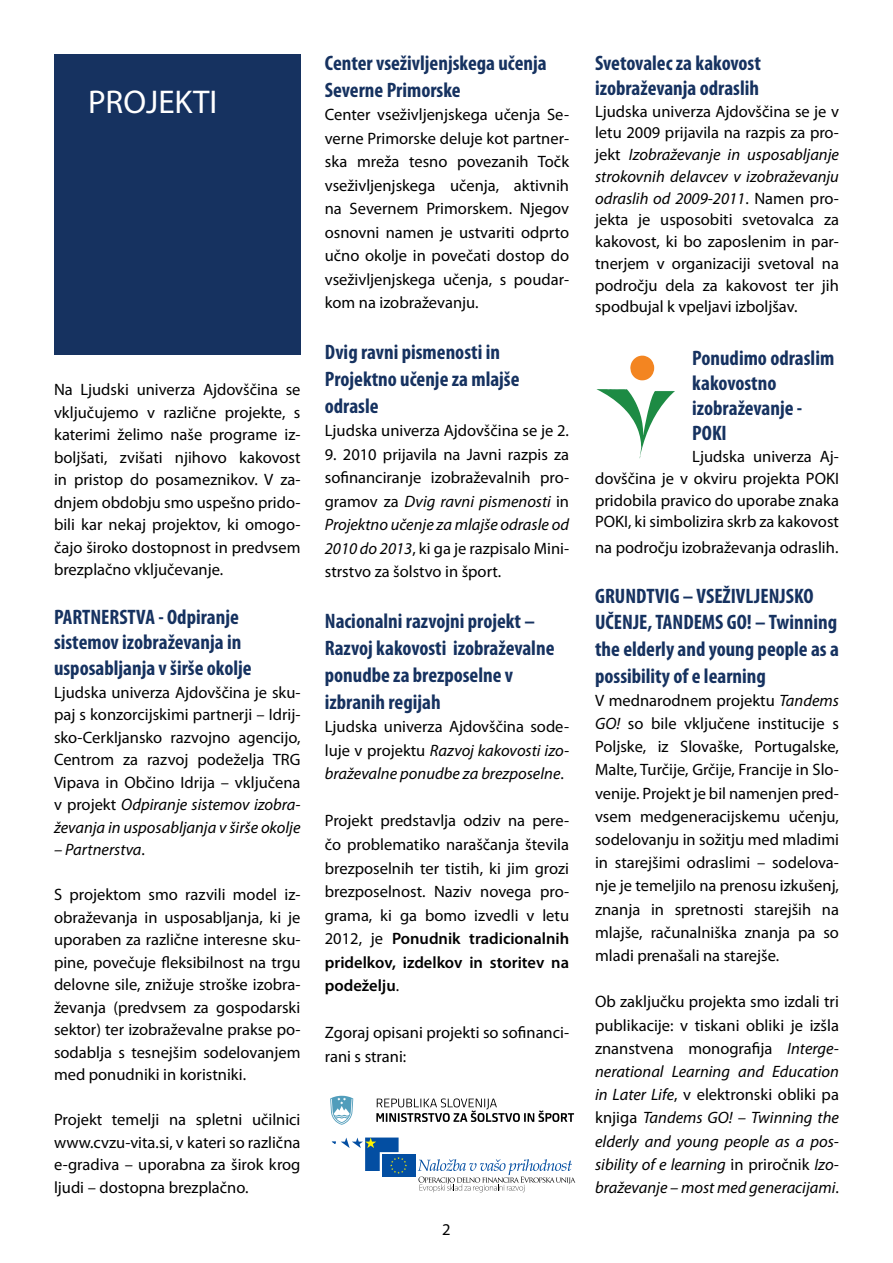
<style>
.page{position:relative;width:893px;height:1263px;background:#fff}
.page>*{position:absolute;margin:0;border:0;box-sizing:border-box;transform-origin:0 0}
.t1{font:33px "Myriad Pro";color:#fff}
.t2{font:700 condensed 21px/27px "Myriad Pro";color:#163260}
.t3{font:16.5px/22.5px "Myriad Pro";color:#000;text-align:justify}
.t4{font:italic 16.5px/23.2px "Myriad Pro";color:#000;text-align:justify}
.s1{font-style:italic}
.s2{font-style:normal}
.s3{font-weight:600}
</style>
<div class="page">
<div style="left:54px;top:54px;width:246px;height:300px;background:#163260"></div>
<svg style="left:376px;top:1098px;width:198px;height:24px"></svg>
<svg style="left:330px;top:1096px;width:23px;height:29px"></svg>
<div style="left:382px;top:1154px;width:33px;height:22px;background:#034ea2"></div>
<svg style="left:332px;top:1137px;width:75px;height:37px"></svg>
<svg style="left:418px;top:1159px;width:158px;height:33px"></svg>
<svg style="left:630px;top:356px;width:24px;height:25px"></svg>
<svg style="left:596px;top:389px;width:79px;height:70px"></svg>
<h1 class="t1" style="left:88px;top:82px;width:131px">PROJEKTI</h1>
<p class="t3" style="left:54px;top:378px;width:248px">Na Ljudski univerza Ajdovščina se vključujemo v različne projekte, s katerimi želimo naše programe iz&shy;boljšati, zvišati njihovo kakovost in pristop do posameznikov. V za&shy;dnjem obdobju smo uspešno prido&shy;bili kar nekaj projektov, ki omogo&shy;čajo široko dostopnost in predvsem brezplačno vključevanje.</p>
<p class="t2" style="left:54px;top:603px;width:199px;line-height:26px">PARTNERSTVA - Odpiranje sistemov izobraževanja in usposabljanja v širše okolje</p>
<p class="t3" style="left:54px;top:681px;width:248px">Ljudska univerza Ajdovščina je sku&shy;paj s konzorcijskimi partnerji – Idrij&shy;sko-Cerkljansko razvojno agencijo, Centrom za razvoj podeželja TRG Vipava in Občino Idrija – vključena v projekt <span class="s1">Odpiranje sistemov izobra&shy;ževanja in usposabljanja v širše okolje</span></p>
<p class="t4" style="left:54px;top:838px;width:93px">– Partnerstva<span class="s2">.</span></p>
<p class="t3" style="left:54px;top:883px;width:248px">S projektom smo razvili model iz&shy;obraževanja in usposabljanja, ki je uporaben za različne interesne sku&shy;pine, povečuje fleksibilnost na trgu delovne sile, znižuje stroške izobra&shy;ževanja (predvsem za gospodarski sektor) ter izobraževalne prakse po&shy;sodablja s tesnejšim sodelovanjem med ponudniki in koristniki.</p>
<p class="t3" style="left:54px;top:1108px;width:248px">Projekt temelji na spletni učilnici www.cvzu-vita.si, v kateri so različna e-gradiva – uporabna za širok krog ljudi – dostopna brezplačno.</p>
<p class="t2" style="left:325px;top:49px;width:223px">Center vseživljenjskega učenja<br>Severne Primorske</p>
<p class="t3" style="left:325px;top:103px;width:246px;line-height:23.5px">Center vseživljenjskega učenja Se&shy;verne Primorske deluje kot partner&shy;ska mreža tesno povezanih Točk vseživljenjskega učenja, aktivnih na Severnem Primorskem. Njegov osnovni namen je ustvariti odprto učno okolje in povečati dostop do vseživljenjskega učenja, s poudar&shy;kom na izobraževanju.</p>
<p class="t2" style="left:325px;top:338px;width:196px">Dvig ravni pismenosti in<br>Projektno učenje za mlajše odrasle</p>
<p class="t3" style="left:325px;top:419px;width:246px">Ljudska univerza Ajdovščina se je 2.</p>
<p class="t3" style="left:325px;top:442px;width:246px;line-height:23.5px">9. 2010 prijavila na Javni razpis za sofinanciranje izobraževalnih pro&shy;gramov za <span class="s1">Dvig ravni pismenosti</span> in <span class="s1">Projektno učenje za mlajše odrasle od 2010 do 2013</span>, ki ga je razpisalo Mini&shy;strstvo za šolstvo in šport.</p>
<p class="t2" style="left:325px;top:607px;width:231px">Nacionalni razvojni projekt –<br>Razvoj kakovosti izobraževalne ponudbe za brezposelne v izbranih regijah</p>
<p class="t4" style="left:325px;top:715px;width:246px"><span class="s2">Ljudska univerza Ajdovščina sode&shy;luje v projektu</span> Razvoj kakovosti izo&shy;braževalne ponudbe za brezposelne<span class="s2">.</span></p>
<p class="t3" style="left:325px;top:809px;width:246px;line-height:23.5px">Projekt predstavlja odziv na pere&shy;čo problematiko naraščanja števila brezposelnih ter tistih, ki jim grozi brezposelnost. Naziv novega pro&shy;grama, ki ga bomo izvedli v letu 2012, je <span class="s3">Ponudnik tradicionalnih pridelkov, izdelkov in storitev na podeželju</span>.</p>
<p class="t3" style="left:325px;top:1020px;width:246px;line-height:23.5px">Zgoraj opisani projekti so sofinanci&shy;rani s strani:</p>
<p class="t3" style="left:442px;top:1218px;width:10px">2</p>
<p class="t2" style="left:595px;top:50px;width:167px;line-height:25.2px">Svetovalec za kakovost izobraževanja odraslih</p>
<p class="t3" style="left:595px;top:100px;width:245px;line-height:21.8px">Ljudska univerza Ajdovščina se je v letu 2009 prijavila na razpis za pro&shy;jekt <span class="s1">Izobraževanje in usposabljanje strokovnih delavcev v izobraževanju odraslih od 2009-2011</span>. Namen pro&shy;jekta je usposobiti svetovalca za kakovost, ki bo zaposlenim in par&shy;tnerjem v organizaciji svetoval na področju dela za kakovost ter jih spodbujal k vpeljavi izboljšav.</p>
<p class="t2" style="left:692px;top:345px;width:144px;line-height:25.2px">Ponudimo odraslim kakovostno izobraževanje -<br>POKI</p>
<p class="t3" style="left:595px;top:445px;width:245px;line-height:21.8px;text-indent:97px">Ljudska univerza Aj&shy;dovščina je v okviru projekta POKI pridobila pravico do uporabe znaka POKI, ki simbolizira skrb za kakovost</p>
<p class="t3" style="left:595px;top:535px;width:245px">na področju izobraževanja odraslih.</p>
<p class="t2" style="left:595px;top:582px;width:245px">GRUNDTVIG – VSEŽIVLJENJSKO<br>UČENJE, TANDEMS GO! – Twinning the elderly and young people as a possibility of e learning</p>
<p class="t3" style="left:595px;top:688px;width:245px;line-height:23.2px">V mednarodnem projektu <span class="s1">Tandems GO!</span> so bile vključene institucije s Poljske, iz Slovaške, Portugalske, Malte, Turčije, Grčije, Francije in Slo&shy;venije. Projekt je bil namenjen pred&shy;vsem medgeneracijskemu učenju, sodelovanju in sožitju med mladimi in starejšimi odraslimi – sodelova&shy;nje je temeljilo na prenosu izkušenj, znanja in spretnosti starejših na mlajše, računalniška znanja pa so mladi prenašali na starejše.</p>
<p class="t4" style="left:595px;top:990px;width:245px"><span class="s2">Ob zaključku projekta smo izdali tri publikacije: v tiskani obliki je izšla znanstvena monografija</span> Interge&shy;nerational Learning and Education in Later Life<span class="s2">, v elektronski obliki pa knjiga</span> Tandems GO! – Twinning the elderly and young people as a pos&shy;sibility of e learning <span class="s2">in priročnik</span> Izo&shy;braževanje – most med generacijami<span class="s2">.</span></p>
</div>
